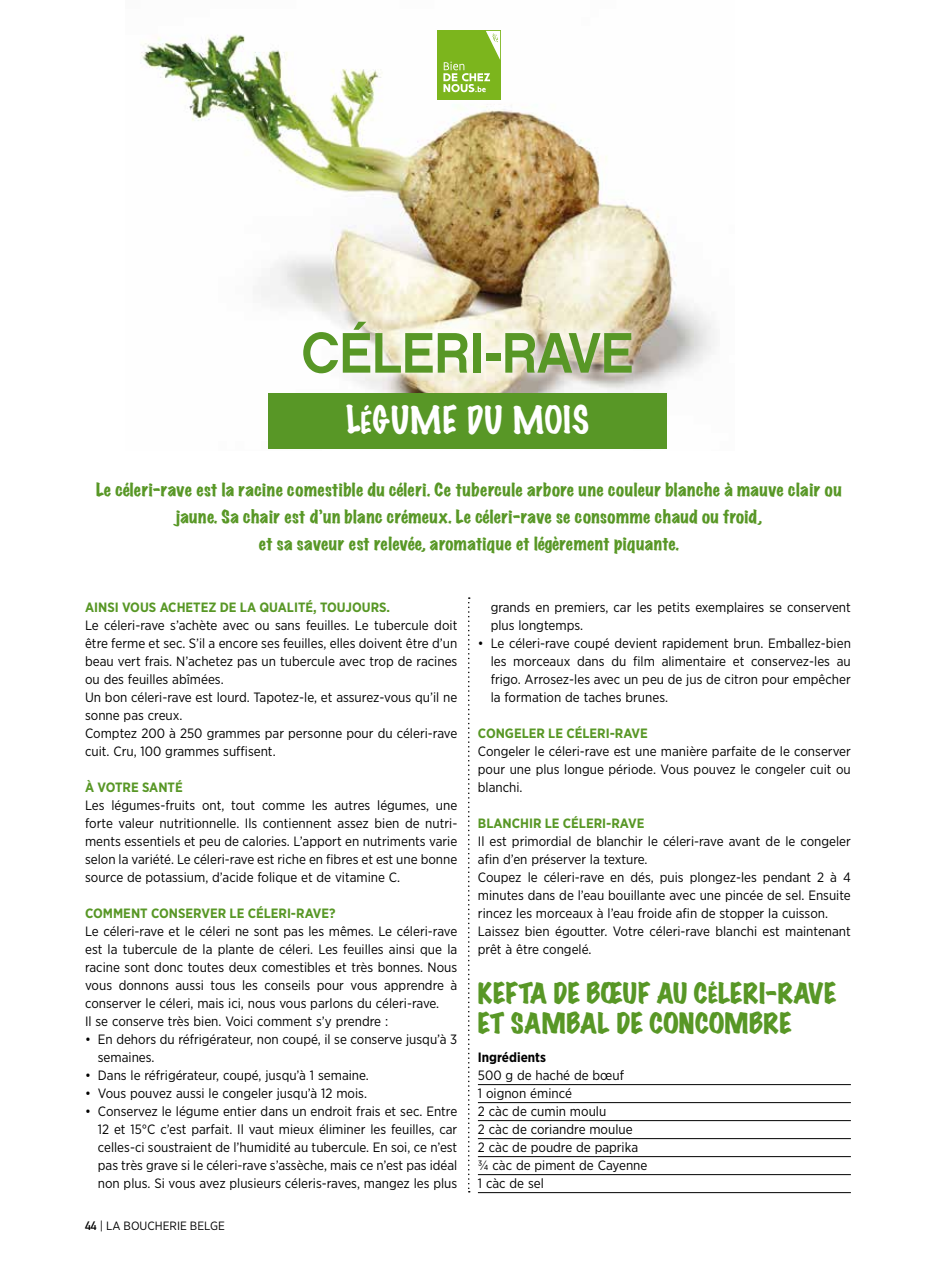
<style>
.page{position:relative;width:936px;height:1263px;background:#fff}
.page>*{position:absolute;margin:0;border:0;box-sizing:border-box;transform-origin:0 0}
.t1{font:57px "Chalet New York Nineteen Sixty";color:#589726;scale:.94 1}
.t2{font:100 34.35px "Marker Felt";color:#fff}
.t3{font:expanded 25.5px/30.6px "Marker Felt";letter-spacing:.015em;color:#589726}
.t4{font:expanded 16.5px/27px "Marker Felt";letter-spacing:.025em;color:#589726;text-align:center}
.t5{font:13.5px/18px "Gotham Narrow";color:#000}
.t6{font:700 13.5px "Gotham Narrow";color:#589726}
.t7{font:700 13.5px "Gotham Narrow";color:#000}
.t8{font:12px "Gotham Narrow";color:#000}
.s1{font-family:"DIN Alternate";font-weight:700}
</style>
<div class="page">
<img style="left:141px;top:30px;width:574px;height:419px">
<hr style="left:478px;top:1084px;width:372px;height:1px;background:#000">
<hr style="left:478px;top:1102px;width:372px;height:1px;background:#000">
<hr style="left:478px;top:1120px;width:372px;height:1px;background:#000">
<hr style="left:478px;top:1138px;width:372px;height:1px;background:#000">
<hr style="left:478px;top:1156px;width:372px;height:1px;background:#000">
<hr style="left:478px;top:1174px;width:372px;height:1px;background:#000">
<hr style="left:478px;top:1192px;width:372px;height:1px;background:#000">
<div style="left:268px;top:393px;width:398px;height:56px;background:#589726"></div>
<svg style="left:292px;top:310px;width:351px;height:74px"></svg>
<svg style="left:468px;top:597px;width:1px;height:595px"></svg>
<div style="left:437px;top:30px;width:63px;height:70px;background:#7cb51d"></div>
<svg style="left:443px;top:31px;width:57px;height:61px"></svg>
<h1 class="t1" style="left:301px;top:318px;width:354px">CÉLERI-RAVE</h1>
<h2 class="t2" style="left:346px;top:393px;width:245px">LÉGUME DU MOIS</h2>
<p class="t4" style="left:96px;top:476px;width:746px">Le céleri-rave est la racine comestible du céleri. Ce tubercule arbore une couleur blanche à mauve clair ou jaune. Sa chair est d’un blanc crémeux. Le céleri-rave se consomme chaud ou froid,<br>et sa saveur est relevée, aromatique et légèrement piquante.</p>
<p class="t6" style="left:85px;top:599px;width:306px">AINSI VOUS ACHETEZ DE LA QUALITÉ, TOUJOURS.</p>
<p class="t5" style="left:85px;top:616px;width:374px">Le céleri-rave s’achète avec ou sans feuilles. Le tubercule doit être ferme et sec. S’il a encore ses feuilles, elles doivent être d’un beau vert frais. N’achetez pas un tubercule avec trop de racines ou des feuilles abîmées.<br>Un bon céleri-rave est lourd. Tapotez-le, et assurez-vous qu’il ne sonne pas creux.<br>Comptez 200 à 250 grammes par personne pour du céleri-rave cuit. Cru, 100 grammes suffisent.</p>
<p class="t6" style="left:85px;top:779px;width:99px">À VOTRE SANTÉ</p>
<p class="t5" style="left:85px;top:796px;width:374px;text-align:justify">Les légumes-fruits ont, tout comme les autres légumes, une forte valeur nutritionnelle. Ils contiennent assez bien de nutri&shy;ments essentiels et peu de calories. L’apport en nutriments varie selon la variété. Le céleri-rave est riche en fibres et est une bonne source de potassium, d’acide folique et de vitamine C.</p>
<p class="t6" style="left:85px;top:905px;width:252px">COMMENT CONSERVER LE CÉLERI-RAVE?</p>
<p class="t5" style="left:85px;top:922px;width:374px">Le céleri-rave et le céleri ne sont pas les mêmes. Le céleri-rave est la tubercule de la plante de céleri. Les feuilles ainsi que la racine sont donc toutes deux comestibles et très bonnes. Nous vous donnons aussi tous les conseils pour vous apprendre à conserver le céleri, mais ici, nous vous parlons du céleri-rave.<br>Il se conserve très bien. Voici comment s’y prendre :</p>
<p class="t5" style="left:98px;top:1030px;width:361px;text-indent:-13px">• En dehors du réfrigérateur, non coupé, il se conserve jusqu’à 3 semaines.</p>
<p class="t5" style="left:85px;top:1066px;width:285px">• Dans le réfrigérateur, coupé, jusqu’à 1 semaine.</p>
<p class="t5" style="left:85px;top:1084px;width:283px">• Vous pouvez aussi le congeler jusqu’à 12 mois.</p>
<p class="t5" style="left:98px;top:1102px;width:361px;text-align:justify;text-indent:-13px">• Conservez le légume entier dans un endroit frais et sec. Entre 12 et 15°C c’est parfait. Il vaut mieux éliminer les feuilles, car celles-ci soustraient de l’humidité au tubercule. En soi, ce n’est pas très grave si le céleri-rave s’assèche, mais ce n’est pas idéal non plus. Si vous avez plusieurs céleris-raves, mangez les plus</p>
<p class="t8" style="left:85px;top:1218px;width:141px"><span class="s1">44</span> | LA BOUCHERIE BELGE</p>
<p class="t5" style="left:490px;top:598px;width:361px">grands en premiers, car les petits exemplaires se conservent plus longtemps.</p>
<p class="t5" style="left:490px;top:634px;width:362px;text-align:justify;text-indent:-13px">• Le céleri-rave coupé devient rapidement brun. Emballez-bien les morceaux dans du film alimentaire et conservez-les au frigo. Arrosez-les avec un peu de jus de citron pour empêcher la formation de taches brunes.</p>
<p class="t6" style="left:478px;top:725px;width:171px">CONGELER LE CÉLERI-RAVE</p>
<p class="t5" style="left:478px;top:742px;width:374px;text-align:justify">Congeler le céleri-rave est une manière parfaite de le conserver pour une plus longue période. Vous pouvez le congeler cuit ou blanchi.</p>
<p class="t6" style="left:478px;top:815px;width:168px">BLANCHIR LE CÉLERI-RAVE</p>
<p class="t5" style="left:478px;top:832px;width:374px">Il est primordial de blanchir le céleri-rave avant de le congeler afin d’en préserver la texture.<br>Coupez le céleri-rave en dés, puis plongez-les pendant 2 à 4 minutes dans de l’eau bouillante avec une pincée de sel. Ensuite rincez les morceaux à l’eau froide afin de stopper la cuisson.<br>Laissez bien égoutter. Votre céleri-rave blanchi est maintenant prêt à être congelé.</p>
<h3 class="t3" style="left:478px;top:977px;width:360px">KEFTA DE BŒUF AU CÉLERI-RAVE<br>ET SAMBAL DE CONCOMBRE</h3>
<p class="t7" style="left:478px;top:1049px;width:70px">Ingrédients</p>
<p class="t5" style="left:478px;top:1066px;width:171px">500 g de haché de bœuf<br>1 oignon émincé<br>2 càc de cumin moulu<br>2 càc de coriandre moulue<br>2 càc de poudre de paprika ¾ càc de piment de Cayenne<br>1 càc de sel</p>
</div>
